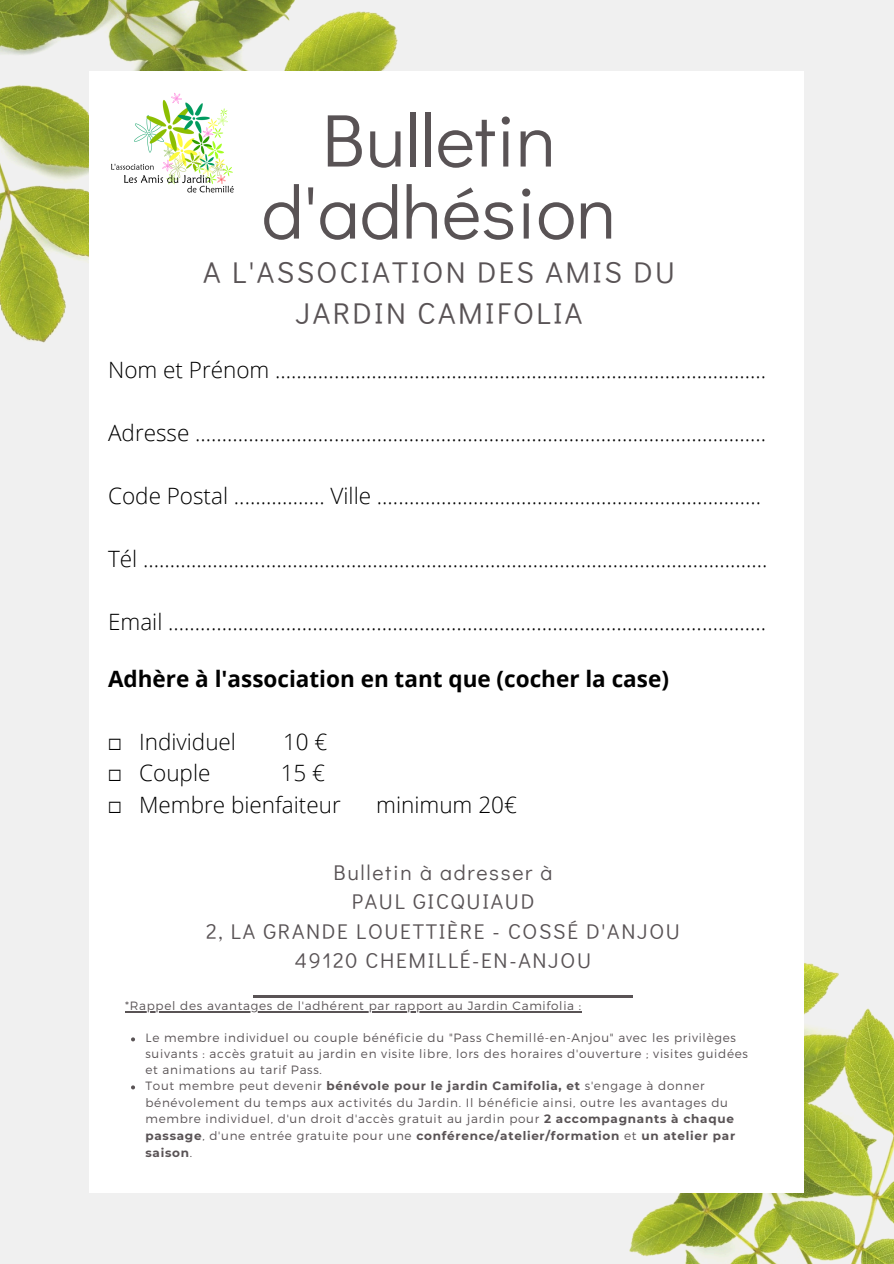
<style>
.page{position:relative;width:894px;height:1264px;background:#fff}
.page>*{position:absolute;margin:0;border:0;box-sizing:border-box;transform-origin:0 0}
.t1{font:75px/72px "Didact Gothic";color:#595355;text-align:center}
.t2{font:30px/41.7px "Didact Gothic";letter-spacing:.08em;color:#595355;text-align:center}
.t3{font:300 22.5px/31.5px "Open Sans";color:#000}
.t4{font:700 22.5px "Open Sans";color:#000}
.t5{font:21.3px/29.2px "Didact Gothic";letter-spacing:.08em;color:#595355;text-align:center}
.t6{font:300 12px/16.8px "Montserrat";letter-spacing:.06em;color:#595355}
.s1{font-family:"Free Mono";font-weight:400}
.s2{font-weight:700}
</style>
<div class="page">
<img style="left:0;top:0;width:893px;height:1263px">
<div style="left:89px;top:71px;width:715px;height:1121px;background:#fff"></div>
<hr style="left:125px;top:1011px;width:457px;height:1px;background:#595355">
<svg style="left:131px;top:1037px;width:4px;height:4px"></svg>
<svg style="left:131px;top:1085px;width:4px;height:4px"></svg>
<hr style="left:253px;top:995px;width:379px;height:2px;background:#595355">
<img style="left:111px;top:93px;width:123px;height:100px">
<h5 class="t1" style="left:261px;top:101px;width:356px">Bulletin d'adhésion</h5>
<h5 class="t2" style="left:203px;top:250px;width:473px">A L'ASSOCIATION DES AMIS DU<br>JARDIN CAMIFOLIA</h5>
<h5 class="t3" style="left:108px;top:354px;width:659px">Nom et Prénom ............................................................................................</h5>
<h5 class="t3" style="left:108px;top:417px;width:659px">Adresse ...........................................................................................................</h5>
<h5 class="t3" style="left:108px;top:480px;width:654px">Code Postal ................. Ville ........................................................................</h5>
<p class="t3" style="left:108px;top:543px;width:660px">Tél .....................................................................................................................</p>
<h5 class="t3" style="left:108px;top:606px;width:659px">Email ................................................................................................................</h5>
<h3 class="t4" style="left:108px;top:662px;width:562px">Adhère à l'association en tant que (cocher la case)</h3>
<p class="t3" style="left:108px;top:725px;width:129px"><span class="s1">☐</span> Individuel</p>
<p class="t3" style="left:283px;top:725px;width:46px">10 €</p>
<p class="t3" style="left:108px;top:756px;width:104px"><span class="s1">☐</span> Couple</p>
<p class="t3" style="left:108px;top:756px;width:234px;text-indent:172px">15 € <span class="s1">☐</span> Membre bienfaiteur</p>
<p class="t3" style="left:376px;top:788px;width:142px">minimum 20€</p>
<p class="t5" style="left:206px;top:857px;width:475px">Bulletin à adresser à<br>PAUL GICQUIAUD<br>2, LA GRANDE LOUETTIÈRE - COSSÉ D'ANJOU<br>49120 CHEMILLÉ-EN-ANJOU</p>
<p class="t6" style="left:125px;top:997px;width:457px">*Rappel des avantages de l'adhérent par rapport au Jardin Camifolia :</p>
<h1 class="t6" style="left:145px;top:1029px;width:604px;line-height:16px">Le membre individuel ou couple bénéficie du "Pass Chemillé-en-Anjou" avec les privilèges suivants : accès gratuit au jardin en visite libre, lors des horaires d'ouverture ; visites guidées et animations au tarif Pass.</h1>
<h2 class="t6" style="left:145px;top:1077px;width:591px">Tout membre peut devenir <span class="s2">bénévole pour le jardin Camifolia, et</span> s'engage à donner bénévolement du temps aux activités du Jardin. Il bénéficie ainsi, outre les avantages du membre individuel, d'un droit d'accès gratuit au jardin pour <span class="s2">2 accompagnants à chaque passage</span>, d'une entrée gratuite pour une <span class="s2">conférence/atelier/formation</span> et <span class="s2">un atelier par saison</span>.</h2>
</div>
